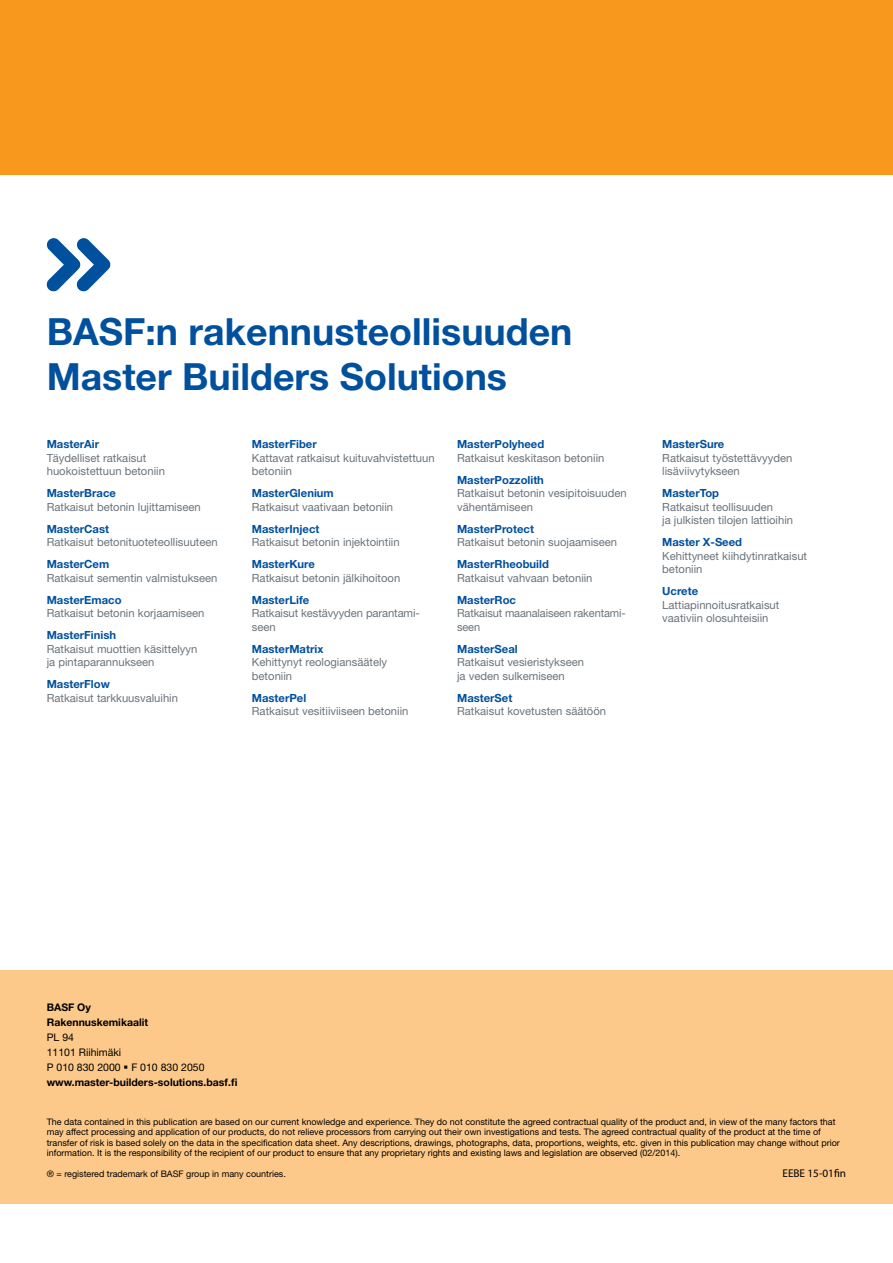
<style>
.page{position:relative;width:893px;height:1263px;background:#fff}
.page>*{position:absolute;margin:0;border:0;box-sizing:border-box;transform-origin:0 0}
.t1{font:700 37.5px/45px "Helvetica Neue LT Std";color:#00509e}
.t2{font:11.25px/13.5px "Helvetica Neue LT Std";color:#6a737b}
.t3{font:700 11.25px "Helvetica Neue LT Std";color:#00509e}
.t4{font:11.25px "Myriad Pro";color:#000}
.t5{font:10.5px/15px "Helvetica Neue LT Std";color:#000}
.t6{font:700 10.5px/15px "Helvetica Neue LT Std";color:#000}
.t7{font:9px/10.5px "Helvetica Neue LT Std";color:#000}
.s1{font-weight:700}
</style>
<div class="page">
<div style="left:0;top:969px;width:893px;height:234px;background:#fdc98a"></div>
<div style="left:0;top:0;width:893px;height:174px;background:#f8991d"></div>
<svg style="left:47px;top:238px;width:63px;height:53px"></svg>
<h1 class="t1" style="left:47px;top:308px;width:527px">BASF:n rakennusteollisuuden<br>Master Builders Solutions</h1>
<p class="t3" style="left:47px;top:437px;width:54px">MasterAir</p>
<p class="t2" style="left:47px;top:451px;width:120px">Täydelliset ratkaisut huokoistettuun betoniin</p>
<p class="t3" style="left:47px;top:486px;width:71px">MasterBrace</p>
<p class="t2" style="left:47px;top:500px;width:156px">Ratkaisut betonin lujittamiseen</p>
<p class="t3" style="left:47px;top:522px;width:64px">MasterCast</p>
<p class="t2" style="left:47px;top:535px;width:173px">Ratkaisut betonituoteteollisuuteen</p>
<p class="t3" style="left:47px;top:557px;width:64px">MasterCem</p>
<p class="t2" style="left:47px;top:571px;width:172px">Ratkaisut sementin valmistukseen</p>
<p class="t3" style="left:47px;top:593px;width:76px">MasterEmaco</p>
<p class="t2" style="left:47px;top:606px;width:159px">Ratkaisut betonin korjaamiseen</p>
<p class="t3" style="left:47px;top:628px;width:71px">MasterFinish</p>
<p class="t2" style="left:47px;top:642px;width:152px">Ratkaisut muottien käsittelyyn ja pintaparannukseen</p>
<p class="t3" style="left:47px;top:677px;width:65px">MasterFlow</p>
<p class="t2" style="left:47px;top:691px;width:133px">Ratkaisut tarkkuusvaluihin</p>
<p class="t3" style="left:252px;top:437px;width:66px">MasterFiber</p>
<p class="t2" style="left:252px;top:451px;width:184px">Kattavat ratkaisut kuituvahvistettuun betoniin</p>
<p class="t3" style="left:252px;top:486px;width:83px">MasterGlenium</p>
<p class="t2" style="left:252px;top:500px;width:143px">Ratkaisut vaativaan betoniin</p>
<p class="t3" style="left:252px;top:522px;width:69px">MasterInject</p>
<p class="t2" style="left:252px;top:535px;width:149px">Ratkaisut betonin injektointiin</p>
<p class="t3" style="left:252px;top:557px;width:64px">MasterKure</p>
<p class="t2" style="left:252px;top:571px;width:150px">Ratkaisut betonin jälkihoitoon</p>
<p class="t3" style="left:252px;top:593px;width:59px">MasterLife</p>
<p class="t2" style="left:252px;top:606px;width:169px">Ratkaisut kestävyyden parantami&shy;seen</p>
<p class="t3" style="left:252px;top:642px;width:73px">MasterMatrix</p>
<p class="t2" style="left:252px;top:655px;width:137px">Kehittynyt reologiansäätely betoniin</p>
<p class="t3" style="left:252px;top:691px;width:56px">MasterPel</p>
<p class="t2" style="left:252px;top:704px;width:158px">Ratkaisut vesitiiviiseen betoniin</p>
<p class="t3" style="left:457px;top:437px;width:89px">MasterPolyheed</p>
<p class="t2" style="left:457px;top:451px;width:149px">Ratkaisut keskitason betoniin</p>
<p class="t3" style="left:457px;top:473px;width:88px">MasterPozzolith</p>
<p class="t2" style="left:457px;top:486px;width:171px">Ratkaisut betonin vesipitoisuuden vähentämiseen</p>
<p class="t3" style="left:457px;top:522px;width:78px">MasterProtect</p>
<p class="t2" style="left:457px;top:535px;width:162px">Ratkaisut betonin suojaamiseen</p>
<p class="t3" style="left:457px;top:557px;width:93px">MasterRheobuild</p>
<p class="t2" style="left:457px;top:571px;width:137px">Ratkaisut vahvaan betoniin</p>
<p class="t3" style="left:457px;top:593px;width:60px">MasterRoc</p>
<p class="t2" style="left:457px;top:606px;width:170px">Ratkaisut maanalaiseen rakentami&shy;seen</p>
<p class="t3" style="left:457px;top:642px;width:62px">MasterSeal</p>
<p class="t2" style="left:457px;top:655px;width:128px">Ratkaisut vesieristykseen ja veden sulkemiseen</p>
<p class="t3" style="left:457px;top:691px;width:57px">MasterSet</p>
<p class="t2" style="left:457px;top:704px;width:150px">Ratkaisut kovetusten säätöön</p>
<p class="t3" style="left:662px;top:437px;width:64px">MasterSure</p>
<p class="t2" style="left:662px;top:451px;width:132px">Ratkaisut työstettävyyden lisäviivytykseen</p>
<p class="t3" style="left:662px;top:486px;width:58px">MasterTop</p>
<p class="t2" style="left:662px;top:500px;width:132px">Ratkaisut teollisuuden<br>ja julkisten tilojen lattioihin</p>
<p class="t3" style="left:662px;top:535px;width:81px">Master X-Seed</p>
<p class="t2" style="left:662px;top:549px;width:146px">Kehittyneet kiihdytinratkaisut betoniin</p>
<p class="t3" style="left:662px;top:584px;width:37px">Ucrete</p>
<p class="t2" style="left:662px;top:598px;width:119px">Lattiapinnoitusratkaisut vaativiin olosuhteisiin</p>
<p class="t6" style="left:47px;top:999px;width:103px">BASF Oy<br>Rakennuskemikaalit</p>
<p class="t5" style="left:47px;top:1029px;width:192px">PL 94<br>11101 Riihimäki<br>P 010 830 2000 ▪ F 010 830 2050 <span class="s1">www.master-builders-solutions.basf.fi</span></p>
<p class="t7" style="left:47px;top:1116px;width:795px">The data contained in this publication are based on our current knowledge and experience. They do not constitute the agreed contractual quality of the product and, in view of the many factors that may affect processing and application of our products, do not relieve processors from carrying out their own investigations and tests. The agreed contractual quality of the product at the time of transfer of risk is based solely on the data in the specification data sheet. Any descriptions, drawings, photographs, data, proportions, weights, etc. given in this publication may change without prior information. It is the responsibility of the recipient of our product to ensure that any proprietary rights and existing laws and legislation are observed (02/2014).</p>
<p class="t7" style="left:47px;top:1169px;width:241px">® = registered trademark of BASF group in many countries.</p>
<p class="t4" style="left:782px;top:1166px;width:65px">EEBE 15-01fin</p>
</div>
